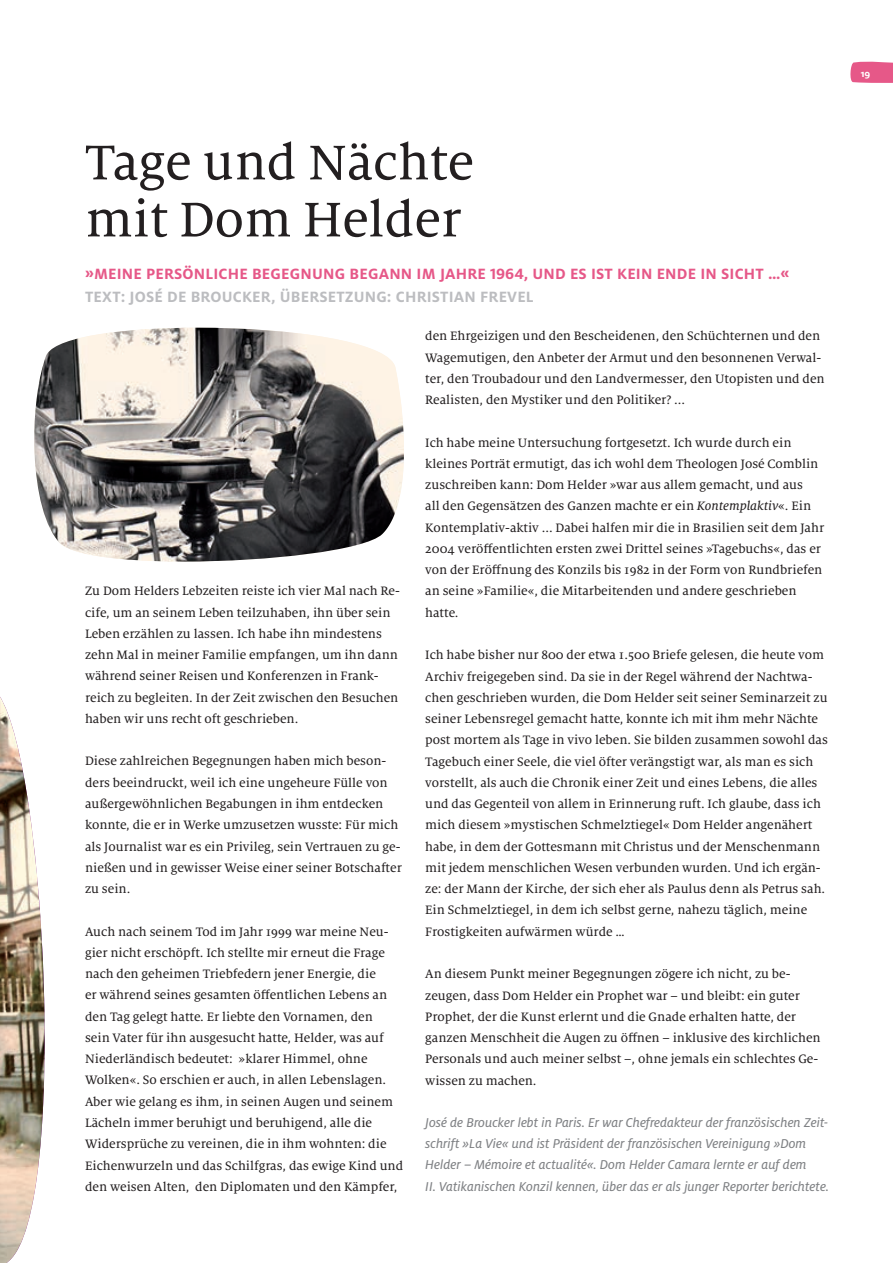
<style>
.page{position:relative;width:893px;height:1263px;background:#fff}
.page>*{position:absolute;margin:0;border:0;box-sizing:border-box;transform-origin:0 0}
.t1{font:54px/57px "Milo Serif OT Text";color:#231f20}
.t2{font:700 16.5px "Milo OT";letter-spacing:.01em;color:#e65888}
.t3{font:700 16.5px "Milo OT";letter-spacing:.01em;color:#bcbdc0}
.t4{font:14.25px/21.3px "Milo OT Text Ita";color:#808285}
.t5{font:13.5px/21.3px "Milo Serif OT Text";color:#231f20}
.t6{font:700 10.5px "Milo OT";color:#fff}
.s1{font-family:"Milo Serif OT Text Ita"}
</style>
<div class="page">
<svg style="left:155px;top:327px;width:249px;height:235px"></svg>
<img style="left:34px;top:328px;width:350px;height:233px">
<img style="left:0;top:697px;width:45px;height:566px">
<svg style="left:850px;top:61px;width:43px;height:22px"></svg>
<h1 class="t1" style="left:85px;top:135px;width:390px">Tage und Nächte mit Dom Helder</h1>
<p class="t2" style="left:85px;top:264px;width:706px">»MEINE PERSÖNLICHE BEGEGNUNG BEGANN IM JAHRE 1964, UND ES IST KEIN ENDE IN SICHT …«</p>
<p class="t3" style="left:85px;top:287px;width:450px">TEXT: JOSÉ DE BROUCKER, ÜBERSETZUNG: CHRISTIAN FREVEL</p>
<p class="t5" style="left:85px;top:581px;width:316px">Zu Dom Helders Lebzeiten reiste ich vier Mal nach Re&shy;cife, um an seinem Leben teilzuhaben, ihn über sein Leben erzählen zu lassen. Ich habe ihn mindestens zehn Mal in meiner Familie empfangen, um ihn dann während seiner Reisen und Konferenzen in Frank&shy;reich zu begleiten. In der Zeit zwischen den Besuchen haben wir uns recht oft geschrieben.</p>
<p class="t5" style="left:85px;top:751px;width:318px">Diese zahlreichen Begegnungen haben mich beson&shy;ders beeindruckt, weil ich eine ungeheure Fülle von außergewöhnlichen Begabungen in ihm entdecken konnte, die er in Werke umzusetzen wusste: Für mich als Journalist war es ein Privileg, sein Vertrauen zu ge&shy;nießen und in gewisser Weise einer seiner Botschafter zu sein.</p>
<p class="t5" style="left:85px;top:921px;width:320px">Auch nach seinem Tod im Jahr 1999 war meine Neu&shy;gier nicht erschöpft. Ich stellte mir erneut die Frage nach den geheimen Triebfedern jener Energie, die<br>er während seines gesamten öffentlichen Lebens an den Tag gelegt hatte. Er liebte den Vornamen, den<br>sein Vater für ihn ausgesucht hatte, Helder, was auf Niederländisch bedeutet: »klarer Himmel, ohne Wolken«. So erschien er auch, in allen Lebenslagen.<br>Aber wie gelang es ihm, in seinen Augen und seinem Lächeln immer beruhigt und beruhigend, alle die Widersprüche zu vereinen, die in ihm wohnten: die Eichenwurzeln und das Schilfgras, das ewige Kind und den weisen Alten, den Diplomaten und den Kämpfer,</p>
<p class="t5" style="left:425px;top:326px;width:401px">den Ehrgeizigen und den Bescheidenen, den Schüchternen und den Wagemutigen, den Anbeter der Armut und den besonnenen Verwal&shy;ter, den Troubadour und den Landvermesser, den Utopisten und den Realisten, den Mystiker und den Politiker? ...</p>
<p class="t5" style="left:425px;top:432px;width:400px">Ich habe meine Untersuchung fortgesetzt. Ich wurde durch ein kleines Porträt ermutigt, das ich wohl dem Theologen José Comblin zuschreiben kann: Dom Helder »war aus allem gemacht, und aus<br>all den Gegensätzen des Ganzen machte er ein <span class="s1">Kontemplaktiv</span>«. Ein Kontemplativ-aktiv ... Dabei halfen mir die in Brasilien seit dem Jahr 2004 veröffentlichten ersten zwei Drittel seines »Tagebuchs«, das er von der Eröffnung des Konzils bis 1982 in der Form von Rundbriefen an seine »Familie«, die Mitarbeitenden und andere geschrieben hatte.</p>
<p class="t5" style="left:425px;top:645px;width:404px">Ich habe bisher nur 800 der etwa 1.500 Briefe gelesen, die heute vom Archiv freigegeben sind. Da sie in der Regel während der Nachtwa&shy;chen geschrieben wurden, die Dom Helder seit seiner Seminarzeit zu seiner Lebensregel gemacht hatte, konnte ich mit ihm mehr Nächte post mortem als Tage in vivo leben. Sie bilden zusammen sowohl das Tagebuch einer Seele, die viel öfter verängstigt war, als man es sich vorstellt, als auch die Chronik einer Zeit und eines Lebens, die alles und das Gegenteil von allem in Erinnerung ruft. Ich glaube, dass ich mich diesem »mystischen Schmelztiegel« Dom Helder angenähert habe, in dem der Gottesmann mit Christus und der Menschenmann mit jedem menschlichen Wesen verbunden wurden. Und ich ergän&shy;ze: der Mann der Kirche, der sich eher als Paulus denn als Petrus sah.<br>Ein Schmelztiegel, in dem ich selbst gerne, nahezu täglich, meine Frostigkeiten aufwärmen würde …</p>
<p class="t5" style="left:425px;top:964px;width:397px">An diesem Punkt meiner Begegnungen zögere ich nicht, zu be&shy;zeugen, dass Dom Helder ein Prophet war – und bleibt: ein guter Prophet, der die Kunst erlernt und die Gnade erhalten hatte, der ganzen Menschheit die Augen zu öffnen – inklusive des kirchlichen Personals und auch meiner selbst –, ohne jemals ein schlechtes Ge&shy;wissen zu machen.</p>
<p class="t4" style="left:425px;top:1112px;width:405px">José de Broucker lebt in Paris. Er war Chefredakteur der französischen Zeit&shy;schrift »La Vie« und ist Präsident der französischen Vereinigung »Dom Helder – Mémoire et actualité«. Dom Helder Camara lernte er auf dem<br>II. Vatikanischen Konzil kennen, über das er als junger Reporter berichtete.</p>
<p class="t6" style="left:861px;top:67px;width:11px">19</p>
</div>
